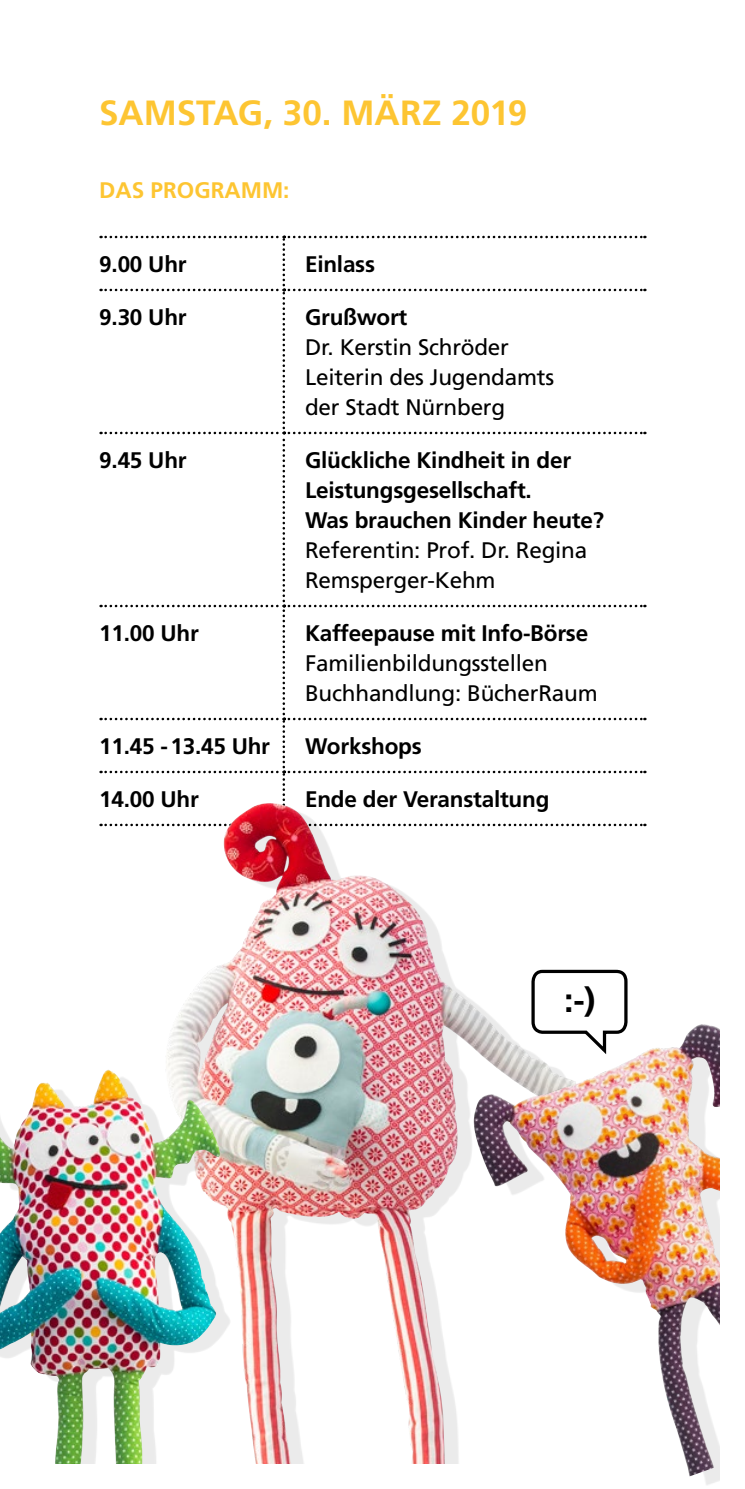
<style>
.page{position:relative;width:745px;height:1489px;background:#fff}
.page>*{position:absolute;margin:0;border:0;box-sizing:border-box;transform-origin:0 0}
.t1{font:700 35px "Frutiger";color:#fdc532}
.t2{font:700 34px "Frutiger";color:#000}
.t3{font:700 22.5px/30px "Frutiger";letter-spacing:-.01em;color:#000}
.t4{font:22.5px/30px "Frutiger";letter-spacing:-.01em;color:#000}
.t5{font:700 22.5px "Frutiger";color:#fdc532}
</style>
<div class="page">
<svg style="left:100px;top:236px;width:545px;height:590px"></svg>
<img style="left:165px;top:803px;width:458px;height:660px">
<div style="left:0;top:1076px;width:233px;height:412px;background:#000;opacity:.08"></div>
<img style="left:0;top:1069px;width:221px;height:394px">
<div style="left:0;top:1463px;width:744px;height:25px;background:#fff"></div>
<div style="left:575px;top:913px;width:115px;height:223px;background:#fff"></div>
<img style="left:472px;top:1023px;width:247px;height:453px">
<svg style="left:529px;top:968px;width:99px;height:88px"></svg>
<h1 class="t1" style="left:99px;top:92px;width:429px">SAMSTAG, 30. MÄRZ 2019</h1>
<p class="t5" style="left:99px;top:177px;width:191px">DAS PROGRAMM:</p>
<p class="t3" style="left:99px;top:249px;width:89px">9.00 Uhr</p>
<p class="t3" style="left:305px;top:249px;width:71px">Einlass</p>
<p class="t3" style="left:99px;top:302px;width:89px">9.30 Uhr</p>
<p class="t3" style="left:305px;top:302px;width:104px">Grußwort</p>
<p class="t4" style="left:305px;top:332px;width:250px">Dr. Kerstin Schröder<br>Leiterin des Jugendamts der Stadt Nürnberg</p>
<p class="t3" style="left:99px;top:445px;width:89px">9.45 Uhr</p>
<p class="t3" style="left:305px;top:445px;width:300px">Glückliche Kindheit in der<br>Leistungsgesellschaft.<br>Was brauchen Kinder heute?</p>
<p class="t4" style="left:305px;top:535px;width:283px">Referentin: Prof. Dr. Regina<br>Remsperger-Kehm</p>
<p class="t3" style="left:99px;top:618px;width:101px">11.00 Uhr</p>
<p class="t3" style="left:305px;top:618px;width:284px">Kaffeepause mit Info-Börse</p>
<p class="t4" style="left:305px;top:648px;width:294px">Familienbildungsstellen<br>Buchhandlung: BücherRaum</p>
<p class="t3" style="left:99px;top:731px;width:172px">11.45 -13.45 Uhr</p>
<p class="t3" style="left:305px;top:731px;width:118px">Workshops</p>
<p class="t3" style="left:99px;top:784px;width:101px">14.00 Uhr</p>
<p class="t3" style="left:305px;top:784px;width:246px">Ende der Veranstaltung</p>
<h2 class="t2" style="left:564px;top:979px;width:33px">:-)</h2>
</div>
